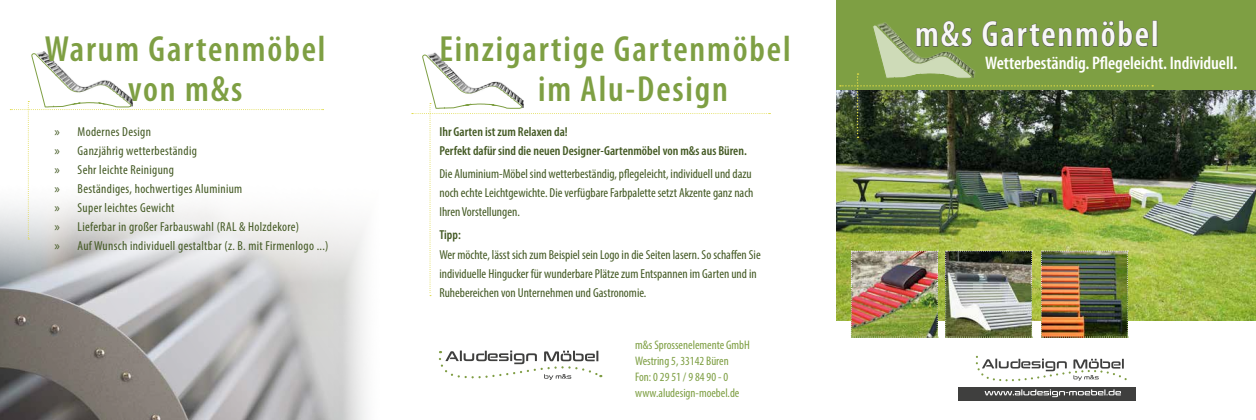
<style>
.page{position:relative;width:1256px;height:420px;background:#fff}
.page>*{position:absolute;margin:0;border:0;box-sizing:border-box;transform-origin:0 0}
.t1{font:600 condensed 36.5px/39.4px "Myriad Pro";letter-spacing:.05em;color:#7e9f43}
.t2{font:600 condensed 36.5px "Myriad Pro";letter-spacing:.05em;color:#f8f7f7}
.t3{font:600 condensed 18.2px "Myriad Pro";letter-spacing:-.005em;color:#fff}
.t4{font:condensed 13px/19px "Myriad Pro";color:#435923}
.t5{font:condensed 13px/19px "Myriad Pro";letter-spacing:.025em;color:#435923}
.t6{font:600 condensed 13px/19px "Myriad Pro";color:#435923}
.t7{font:condensed 12.4px/16px "Myriad Pro";color:#7e9f43}
.s1{font-stretch:normal}
</style>
<div class="page">
<img style="left:0;top:204px;width:366px;height:216px">
<img style="left:836px;top:89px;width:420px;height:231px">
<div style="left:836px;top:0;width:420px;height:89px;background:#7e9f43"></div>
<div style="left:1152px;top:21px;width:5px;height:26px;border:1px solid #575756"></div>
<img style="left:1041px;top:250px;width:87px;height:87px">
<img style="left:945px;top:250px;width:87px;height:87px">
<img style="left:851px;top:250px;width:87px;height:87px">
<svg style="left:412px;top:55px;width:358px;height:241px"></svg>
<svg style="left:10px;top:53px;width:313px;height:186px"></svg>
<img style="left:840px;top:20px;width:313px;height:203px">
<svg style="left:438px;top:350px;width:163px;height:30px"></svg>
<div style="left:959px;top:387px;width:177px;height:13px;background:#3f3f3e"></div>
<svg style="left:976px;top:355px;width:150px;height:26px"></svg>
<svg style="left:984px;top:389px;width:137px;height:8px"></svg>
<h1 class="t1" style="left:45px;top:29px;width:282px;text-align:center">Warum Gartenmöbel von m&amp;s</h1>
<p class="t5" style="left:54px;top:122px;width:276px"><span class="s1">»</span> Modernes Design<br><span class="s1">»</span> Ganzjährig wetterbeständig<br><span class="s1">»</span> Sehr leichte Reinigung<br><span class="s1">»</span> Beständiges, hochwertiges Aluminium<br><span class="s1">»</span> Super leichtes Gewicht<br><span class="s1">»</span> Lieferbar in großer Farbauswahl (RAL &amp; Holzdekore)<br><span class="s1">»</span> Auf Wunsch individuell gestaltbar (z. B. mit Firmenlogo ...)</p>
<h1 class="t1" style="left:538px;top:29px;width:254px;text-indent:-99px">Einzigartige Gartenmöbel im Alu-Design</h1>
<p class="t6" style="left:439px;top:122px;width:309px">Ihr Garten ist zum Relaxen da!<br>Perfekt dafür sind die neuen Designer-Gartenmöbel von m&amp;s aus Büren.</p>
<p class="t4" style="left:439px;top:164px;width:316px">Die Aluminium-Möbel sind wetterbeständig, pflegeleicht, individuell und dazu noch echte Leichtgewichte. Die verfügbare Farbpalette setzt Akzente ganz nach<br>Ihren Vorstellungen.</p>
<p class="t6" style="left:439px;top:225px;width:23px">Tipp:</p>
<p class="t4" style="left:439px;top:244px;width:323px">Wer möchte, lässt sich zum Beispiel sein Logo in die Seiten lasern. So schaffen Sie individuelle Hingucker für wunderbare Plätze zum Entspannen im Garten und in<br>Ruhebereichen von Unternehmen und Gastronomie.</p>
<p class="t7" style="left:635px;top:337px;width:116px">m&amp;s Sprossenelemente GmbH<br>Westring 5, 33142 Büren<br>Fon: 0 29 51 / 9 84 90 - 0 www.aludesign-moebel.de</p>
<h1 class="t2" style="left:915px;top:12px;width:245px">m&amp;s Gartenmöbel</h1>
<h2 class="t3" style="left:985px;top:51px;width:254px">Wetterbeständig. Pflegeleicht. Individuell.</h2>
</div>
